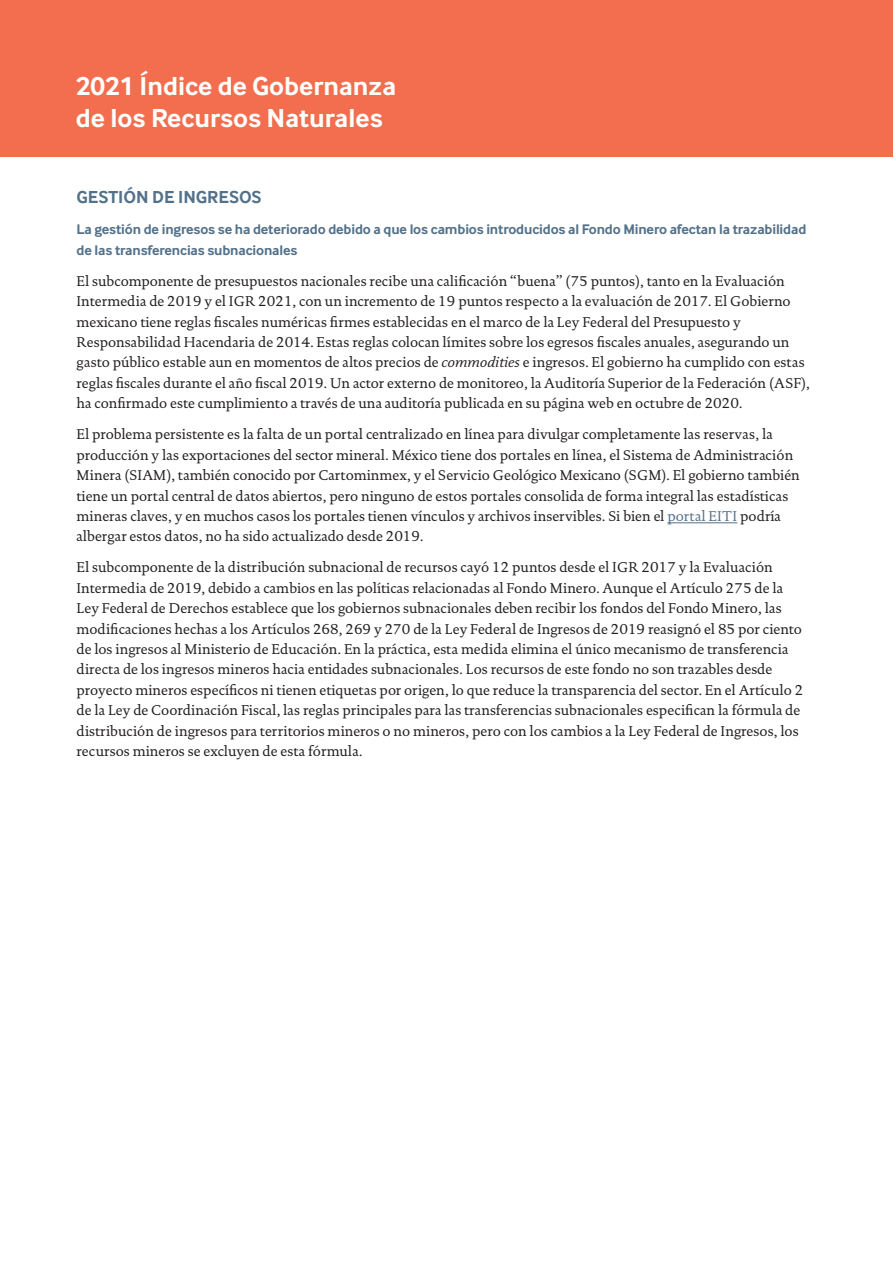
<style>
.page{position:relative;width:893px;height:1263px;background:#fff}
.page>*{position:absolute;margin:0;border:0;box-sizing:border-box;transform-origin:0 0}
.t1{font:700 27px/32.4px "Inter Face";color:#fff}
.t2{font:700 18px "Inter Face";color:#537189}
.t3{font:14.4px/20.4px "DTL Documenta T";color:#231f20}
.t4{font:700 14.4px/20.4px "Inter Face";letter-spacing:-.01em;color:#537189}
.s1{font-style:italic}
.s2{color:#537189}
</style>
<div class="page">
<div style="left:0;top:0;width:893px;height:157px;background:#f36e4e"></div>
<hr style="left:667px;top:522px;width:70px;height:1px;background:#537189">
<h1 class="t1" style="left:76px;top:69px;width:322px">2021 Índice de Gobernanza de los Recursos Naturales</h1>
<h1 class="t1" style="left:76px;top:101px;width:332px">R s urce Governance Index</h1>
<p class="t2" style="left:77px;top:187px;width:186px">GESTIÓN DE INGRESOS</p>
<p class="t4" style="left:77px;top:219px;width:731px">La gestión de ingresos se ha deteriorado debido a que los cambios introducidos al Fondo Minero afectan la trazabilidad de las transferencias subnacionales</p>
<p class="t3" style="left:77px;top:271px;width:735px">El subcomponente de presupuestos nacionales recibe una calificación “buena” (75 puntos), tanto en la Evaluación Intermedia de 2019 y el IGR 2021, con un incremento de 19 puntos respecto a la evaluación de 2017. El Gobierno mexicano tiene reglas fiscales numéricas firmes establecidas en el marco de la Ley Federal del Presupuesto y Responsabilidad Hacendaria de 2014. Estas reglas colocan límites sobre los egresos fiscales anuales, asegurando un gasto público estable aun en momentos de altos precios de <span class="s1">commodities</span> e ingresos. El gobierno ha cumplido con estas reglas fiscales durante el año fiscal 2019. Un actor externo de monitoreo, la Auditoría Superior de la Federación (ASF), ha confirmado este cumplimiento a través de una auditoría publicada en su página web en octubre de 2020.</p>
<p class="t3" style="left:77px;top:424px;width:725px">El problema persistente es la falta de un portal centralizado en línea para divulgar completamente las reservas, la producción y las exportaciones del sector mineral. México tiene dos portales en línea, el Sistema de Administración Minera (SIAM), también conocido por Cartominmex, y el Servicio Geológico Mexicano (SGM). El gobierno también tiene un portal central de datos abiertos, pero ninguno de estos portales consolida de forma integral las estadísticas mineras claves, y en muchos casos los portales tienen vínculos y archivos inservibles. Si bien el <span class="s2">portal EITI</span> podría albergar estos datos, no ha sido actualizado desde 2019.</p>
<p class="t3" style="left:77px;top:557px;width:728px">El subcomponente de la distribución subnacional de recursos cayó 12 puntos desde el IGR 2017 y la Evaluación Intermedia de 2019, debido a cambios en las políticas relacionadas al Fondo Minero. Aunque el Artículo 275 de la Ley Federal de Derechos establece que los gobiernos subnacionales deben recibir los fondos del Fondo Minero, las modificaciones hechas a los Artículos 268, 269 y 270 de la Ley Federal de Ingresos de 2019 reasignó el 85 por ciento de los ingresos al Ministerio de Educación. En la práctica, esta medida elimina el único mecanismo de transferencia directa de los ingresos mineros hacia entidades subnacionales. Los recursos de este fondo no son trazables desde proyecto mineros específicos ni tienen etiquetas por origen, lo que reduce la transparencia del sector. En el Artículo 2 de la Ley de Coordinación Fiscal, las reglas principales para las transferencias subnacionales especifican la fórmula de distribución de ingresos para territorios mineros o no mineros, pero con los cambios a la Ley Federal de Ingresos, los recursos mineros se excluyen de esta fórmula.</p>
</div>
